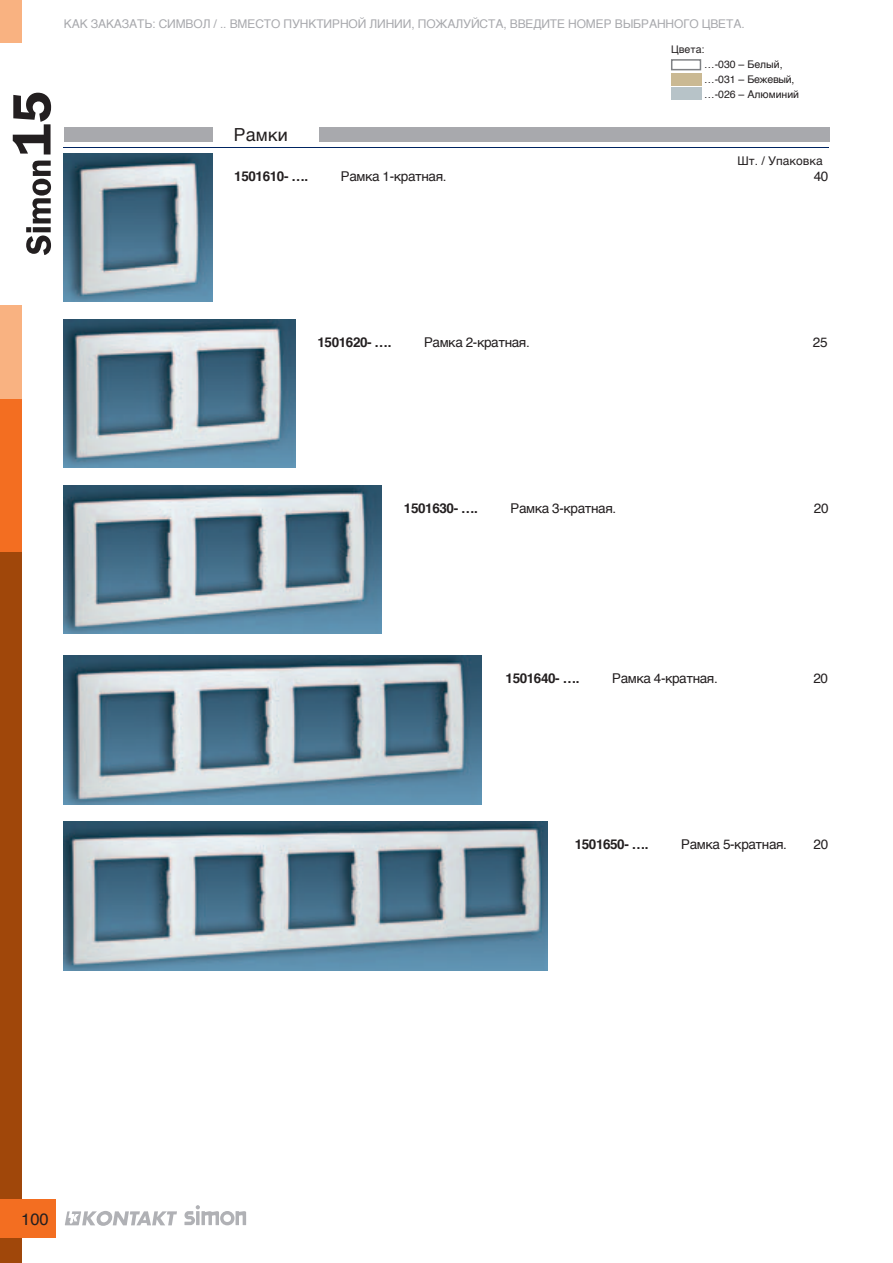
<style>
.page{position:relative;width:893px;height:1263px;background:#fff}
.page>*{position:absolute;margin:0;border:0;box-sizing:border-box;transform-origin:0 0}
.t1{font:18px "Helvetica";color:#231f20}
.t2{font:16.5px "Helvetica";color:#231f20}
.t3{font:13.5px "Helvetica";letter-spacing:-.03em;color:#231f20}
.t4{font:700 13.5px "Helvetica";letter-spacing:-.03em;color:#231f20}
.t5{font:12px "Helvetica";letter-spacing:-.01em;color:#a8a9ad}
.t6{font:12px "Helvetica";color:#231f20}
.t7{font:10.5px/15px "Helvetica";color:#231f20}
</style>
<div class="page">
<img style="left:64px;top:153px;width:149px;height:149px">
<img style="left:64px;top:319px;width:231px;height:149px">
<img style="left:64px;top:485px;width:318px;height:149px">
<div style="left:64px;top:128px;width:149px;height:14px;background:#a8a9ad"></div>
<hr style="left:64px;top:147px;width:765px;height:1px;background:#002562">
<div style="left:319px;top:128px;width:510px;height:14px;background:#a8a9ad"></div>
<img style="left:64px;top:655px;width:417px;height:149px">
<img style="left:64px;top:821px;width:483px;height:149px">
<div style="left:0;top:0;width:21px;height:43px;background:#f9b281"></div>
<div style="left:0;top:305px;width:21px;height:116px;background:#f9b281"></div>
<div style="left:0;top:399px;width:21px;height:455px;background:#f36e21"></div>
<div style="left:0;top:552px;width:21px;height:711px;background:#a0470a"></div>
<div style="left:0;top:1199px;width:55px;height:38px;background:#f36e21"></div>
<svg style="left:13px;top:93px;width:38px;height:162px"></svg>
<svg style="left:184px;top:1205px;width:62px;height:20px"></svg>
<svg style="left:65px;top:1211px;width:112px;height:15px"></svg>
<div style="left:671px;top:87px;width:30px;height:13px;background:#b7c3c8"></div>
<div style="left:671px;top:59px;width:30px;height:11px;background:#fff;border:2px solid #808285"></div>
<div style="left:671px;top:73px;width:30px;height:12px;background:#cab993"></div>
<p class="t5" style="left:64px;top:15px;width:44px">Как зака</p>
<p class="t5" style="left:122px;top:15px;width:143px">зать: СИМВОЛ / .. вместо</p>
<p class="t5" style="left:283px;top:15px;width:10px">пунктирно</p>
<p class="t5" style="left:358px;top:15px;width:21px">й линии</p>
<p class="t5" style="left:411px;top:15px;width:45px">, пожалу</p>
<p class="t5" style="left:471px;top:15px;width:18px">йста</p>
<p class="t5" style="left:503px;top:15px;width:39px">, введит</p>
<p class="t5" style="left:557px;top:15px;width:21px">е ном</p>
<p class="t5" style="left:596px;top:15px;width:47px">ер выбранного</p>
<p class="t5" style="left:702px;top:15px;width:44px">цвета.</p>
<p class="t7" style="left:704px;top:42px;width:96px;text-indent:-33px">Цвета:<br>…-030 – Белый, …-031 – Бежевый, …-026 – Алюминий</p>
<h1 class="t1" style="left:234px;top:121px;width:56px">Рамки</h1>
<p class="t6" style="left:737px;top:151px;width:87px">Шт. / Упаковка</p>
<p class="t4" style="left:234px;top:165px;width:75px">1501610- ….</p>
<p class="t3" style="left:341px;top:166px;width:107px">Рамка 1-кратная.</p>
<p class="t3" style="left:814px;top:166px;width:16px">40</p>
<p class="t4" style="left:317px;top:331px;width:75px">1501620- ….</p>
<p class="t3" style="left:424px;top:332px;width:107px">Рамка 2-кратная.</p>
<p class="t3" style="left:813px;top:332px;width:16px">25</p>
<p class="t4" style="left:404px;top:497px;width:75px">1501630- ….</p>
<p class="t3" style="left:510px;top:497px;width:107px">Рамка 3-кратная.</p>
<p class="t3" style="left:814px;top:497px;width:16px">20</p>
<p class="t4" style="left:506px;top:667px;width:75px">1501640- ….</p>
<p class="t3" style="left:612px;top:668px;width:107px">Рамка 4-кратная.</p>
<p class="t3" style="left:813px;top:668px;width:16px">20</p>
<p class="t4" style="left:575px;top:833px;width:75px">1501650- ….</p>
<p class="t3" style="left:681px;top:834px;width:107px">Рамка 5-кратная.</p>
<p class="t3" style="left:814px;top:834px;width:16px">20</p>
<p class="t2" style="left:21px;top:1206px;width:29px">100</p>
</div>
